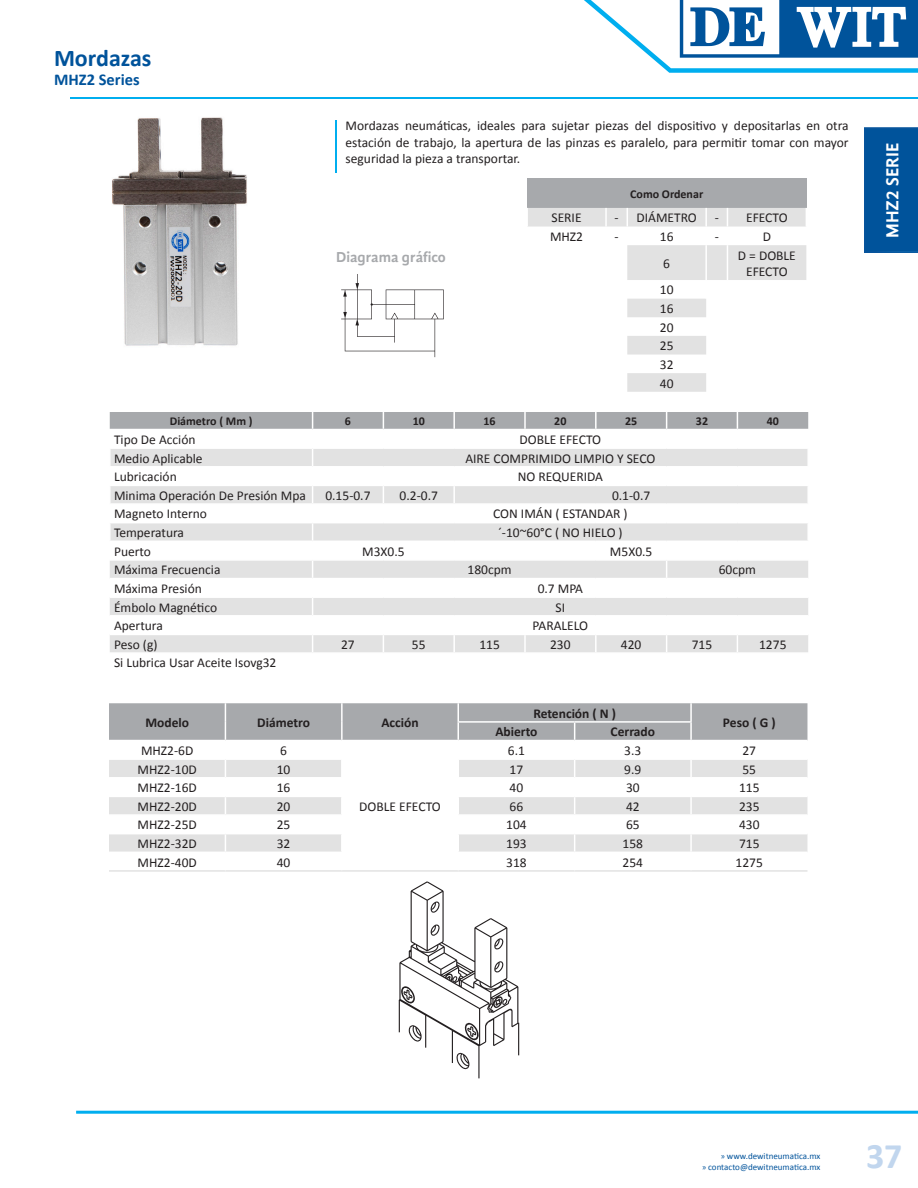
<style>
.page{position:relative;width:918px;height:1188px;background:#fff}
.page>*{position:absolute;margin:0;border:0;box-sizing:border-box;transform-origin:0 0}
.t1{font:700 36px "Calibri";color:#c1d6ee}
.t2{font:700 24px "Calibri";color:#00539b}
.t3{font:700 18px "Gandhi Sans";color:#fff}
.t4{font:700 16.5px "Calibri";color:#00539b}
.t5{font:700 14.85px "Gandhi Sans";color:#a7a9ac}
.t6{font:13.5px/16.2px "Calibri";color:#231f20;text-align:justify}
.t7{font:700 13.5px "Calibri";color:#231f20}
.t8{font:700 12px "Calibri";color:#231f20}
.t9{font:9px "Calibri";color:#00539b}
.s1{font-family:"Myriad Pro"}
</style>
<div class="page">
<hr style="left:71px;top:97px;width:847px;height:1px;background:#00aeef">
<svg style="left:584px;top:0;width:334px;height:73px"></svg>
<svg style="left:76px;top:1111px;width:842px;height:3px;background:#18b5f0"></svg>
<hr style="left:335px;top:120px;width:1px;height:52px;background:#00aeef">
<img style="left:112px;top:117px;width:135px;height:229px">
<div style="left:527px;top:178px;width:279px;height:30px;background:#a7a9ac"></div>
<svg style="left:528px;top:208px;width:278px;height:184px"></svg>
<hr style="left:705px;top:245px;width:2px;height:35px;background:#fff">
<hr style="left:727px;top:245px;width:1px;height:35px;background:#fff">
<svg style="left:705px;top:280px;width:2px;height:19px"></svg>
<svg style="left:727px;top:280px;width:1px;height:19px"></svg>
<svg style="left:605px;top:208px;width:2px;height:19px"></svg>
<svg style="left:627px;top:208px;width:1px;height:19px"></svg>
<svg style="left:705px;top:208px;width:2px;height:19px"></svg>
<svg style="left:727px;top:208px;width:1px;height:19px"></svg>
<svg style="left:109px;top:412px;width:700px;height:240px"></svg>
<hr style="left:109px;top:870px;width:116px;height:2px;background:#e2e2e2">
<hr style="left:225px;top:870px;width:117px;height:2px;background:#e2e2e2">
<hr style="left:458px;top:870px;width:117px;height:2px;background:#e2e2e2">
<hr style="left:575px;top:870px;width:116px;height:2px;background:#e2e2e2">
<hr style="left:691px;top:870px;width:116px;height:2px;background:#e2e2e2">
<hr style="left:342px;top:870px;width:116px;height:2px;background:#e2e2e2">
<svg style="left:109px;top:703px;width:698px;height:149px"></svg>
<svg style="left:341px;top:274px;width:103px;height:83px"></svg>
<svg style="left:399px;top:881px;width:120px;height:197px"></svg>
<div style="left:864px;top:127px;width:54px;height:126px;background:#00539b"></div>
<p class="t2" style="left:54px;top:41px;width:99px">Mordazas</p>
<p class="t4" style="left:54px;top:68px;width:87px">MHZ2 Series</p>
<p class="t6" style="left:346px;top:117px;width:505px">Mordazas neumáticas, ideales para sujetar piezas del dispositivo y depositarlas en otra estación de trabajo, la apertura de las pinzas es paralelo, para permitir tomar con mayor seguridad la pieza a transportar.</p>
<p class="t8" style="left:630px;top:185px;width:75px">Como Ordenar</p>
<p class="t6" style="left:552px;top:209px;width:32px">SERIE</p>
<p class="t6" style="left:615px;top:209px;width:6px">-</p>
<p class="t6" style="left:637px;top:209px;width:62px">DIÁMETRO</p>
<p class="t6" style="left:715px;top:209px;width:6px">-</p>
<p class="t6" style="left:746px;top:209px;width:43px">EFECTO</p>
<p class="t6" style="left:550px;top:228px;width:35px">MHZ2</p>
<p class="t6" style="left:615px;top:228px;width:6px">-</p>
<p class="t6" style="left:660px;top:228px;width:15px">16</p>
<p class="t6" style="left:715px;top:228px;width:6px">-</p>
<p class="t6" style="left:763px;top:228px;width:10px">D</p>
<p class="t6" style="left:663px;top:255px;width:8px">6</p>
<p class="t6" style="left:738px;top:247px;width:59px;text-align:center">D = DOBLE<br>EFECTO</p>
<p class="t6" style="left:660px;top:281px;width:15px">10</p>
<p class="t6" style="left:660px;top:300px;width:15px">16</p>
<p class="t6" style="left:660px;top:319px;width:15px">20</p>
<p class="t6" style="left:660px;top:337px;width:15px">25</p>
<p class="t6" style="left:660px;top:356px;width:15px">32</p>
<p class="t6" style="left:660px;top:375px;width:15px">40</p>
<p class="t5" style="left:336px;top:248px;width:111px">Diagrama gráfico</p>
<p class="t8" style="left:170px;top:413px;width:84px">Diámetro ( Mm )</p>
<p class="t8" style="left:345px;top:413px;width:8px">6</p>
<p class="t8" style="left:413px;top:413px;width:14px">10</p>
<p class="t8" style="left:484px;top:413px;width:14px">16</p>
<p class="t8" style="left:554px;top:413px;width:14px">20</p>
<p class="t8" style="left:625px;top:413px;width:14px">25</p>
<p class="t8" style="left:696px;top:413px;width:14px">32</p>
<p class="t8" style="left:767px;top:413px;width:14px">40</p>
<p class="t6" style="left:114px;top:431px;width:83px">Tipo De Acción</p>
<p class="t6" style="left:520px;top:431px;width:83px">DOBLE EFECTO</p>
<p class="t6" style="left:114px;top:450px;width:90px">Medio Aplicable</p>
<p class="t6" style="left:465px;top:450px;width:191px">AIRE COMPRIMIDO LIMPIO Y SECO</p>
<p class="t6" style="left:114px;top:468px;width:64px">Lubricación</p>
<p class="t6" style="left:518px;top:468px;width:87px">NO REQUERIDA</p>
<p class="t6" style="left:114px;top:487px;width:193px">Minima Operación De Presión Mpa</p>
<p class="t6" style="left:325px;top:487px;width:47px">0.15-0.7</p>
<p class="t6" style="left:400px;top:487px;width:40px">0.2-0.7</p>
<p class="t6" style="left:612px;top:487px;width:40px">0.1-0.7</p>
<p class="t6" style="left:114px;top:505px;width:95px">Magneto Interno</p>
<p class="t6" style="left:493px;top:505px;width:136px">CON IMÁN ( ESTANDAR )</p>
<p class="t6" style="left:114px;top:524px;width:71px">Temperatura</p>
<p class="t6" style="left:498px;top:524px;width:126px">´-10~60°C ( NO HIELO )</p>
<p class="t6" style="left:114px;top:543px;width:38px">Puerto</p>
<p class="t6" style="left:362px;top:543px;width:44px">M3X0.5</p>
<p class="t6" style="left:610px;top:543px;width:44px">M5X0.5</p>
<p class="t6" style="left:114px;top:561px;width:108px">Máxima Frecuencia</p>
<p class="t6" style="left:468px;top:561px;width:46px">180cpm</p>
<p class="t6" style="left:719px;top:561px;width:39px">60cpm</p>
<p class="t6" style="left:114px;top:580px;width:89px">Máxima Presión</p>
<p class="t6" style="left:538px;top:580px;width:47px">0.7 MPA</p>
<p class="t6" style="left:114px;top:599px;width:105px">Émbolo Magnético</p>
<p class="t6" style="left:556px;top:599px;width:11px">SI</p>
<p class="t6" style="left:114px;top:617px;width:50px">Apertura</p>
<p class="t6" style="left:533px;top:617px;width:57px">PARALELO</p>
<p class="t6" style="left:114px;top:636px;width:45px">Peso (g)</p>
<p class="t6" style="left:341px;top:636px;width:15px">27</p>
<p class="t6" style="left:412px;top:636px;width:15px">55</p>
<p class="t6" style="left:479px;top:636px;width:22px">115</p>
<p class="t6" style="left:550px;top:636px;width:22px">230</p>
<p class="t6" style="left:621px;top:636px;width:22px">420</p>
<p class="t6" style="left:692px;top:636px;width:22px">715</p>
<p class="t6" style="left:759px;top:636px;width:29px">1275</p>
<p class="t6" style="left:114px;top:654px;width:164px">Si Lubrica Usar Aceite Isovg32</p>
<p class="t7" style="left:145px;top:713px;width:45px">Modelo</p>
<p class="t7" style="left:257px;top:713px;width:54px">Diámetro</p>
<p class="t7" style="left:381px;top:713px;width:39px">Acción</p>
<p class="t6" style="left:141px;top:742px;width:54px">MHZ2-6D</p>
<p class="t6" style="left:280px;top:742px;width:8px">6</p>
<p class="t7" style="left:533px;top:704px;width:84px">Retención ( N )</p>
<p class="t7" style="left:495px;top:722px;width:44px">Abierto</p>
<p class="t7" style="left:611px;top:722px;width:46px">Cerrado</p>
<p class="t7" style="left:723px;top:713px;width:54px">Peso ( G )</p>
<p class="t6" style="left:508px;top:742px;width:19px">6.1</p>
<p class="t6" style="left:624px;top:742px;width:19px">3.3</p>
<p class="t6" style="left:742px;top:742px;width:15px">27</p>
<p class="t6" style="left:138px;top:761px;width:61px">MHZ2-10D</p>
<p class="t6" style="left:277px;top:761px;width:15px">10</p>
<p class="t6" style="left:510px;top:761px;width:15px">17</p>
<p class="t6" style="left:624px;top:761px;width:19px">9.9</p>
<p class="t6" style="left:742px;top:761px;width:15px">55</p>
<p class="t6" style="left:138px;top:779px;width:61px">MHZ2-16D</p>
<p class="t6" style="left:277px;top:779px;width:15px">16</p>
<p class="t6" style="left:510px;top:779px;width:15px">40</p>
<p class="t6" style="left:626px;top:779px;width:15px">30</p>
<p class="t6" style="left:739px;top:779px;width:22px">115</p>
<p class="t6" style="left:138px;top:798px;width:61px">MHZ2-20D</p>
<p class="t6" style="left:277px;top:798px;width:15px">20</p>
<p class="t6" style="left:510px;top:798px;width:15px">66</p>
<p class="t6" style="left:626px;top:798px;width:15px">42</p>
<p class="t6" style="left:739px;top:798px;width:22px">235</p>
<p class="t6" style="left:138px;top:816px;width:61px">MHZ2-25D</p>
<p class="t6" style="left:277px;top:816px;width:15px">25</p>
<p class="t6" style="left:506px;top:816px;width:22px">104</p>
<p class="t6" style="left:626px;top:816px;width:15px">65</p>
<p class="t6" style="left:739px;top:816px;width:22px">430</p>
<p class="t6" style="left:138px;top:835px;width:61px">MHZ2-32D</p>
<p class="t6" style="left:277px;top:835px;width:15px">32</p>
<p class="t6" style="left:506px;top:835px;width:22px">193</p>
<p class="t6" style="left:623px;top:835px;width:22px">158</p>
<p class="t6" style="left:739px;top:835px;width:22px">715</p>
<p class="t6" style="left:138px;top:854px;width:61px">MHZ2-40D</p>
<p class="t6" style="left:277px;top:854px;width:15px">40</p>
<p class="t6" style="left:506px;top:854px;width:22px">318</p>
<p class="t6" style="left:623px;top:854px;width:22px">254</p>
<p class="t6" style="left:736px;top:854px;width:29px">1275</p>
<p class="t6" style="left:359px;top:798px;width:83px">DOBLE EFECTO</p>
<p class="t3" style="left:882px;top:238px;width:97px;rotate:-90deg">MHZ2 SERIE</p>
<p class="t9" style="left:721px;top:1150px;width:101px"><span class="s1">»</span> www.dewitneumatica.mx</p>
<h1 class="t1" style="left:866px;top:1130px;width:38px">37</h1>
<p class="t9" style="left:703px;top:1161px;width:119px"><span class="s1">»</span> contacto@dewitneumatica.mx</p>
</div>
